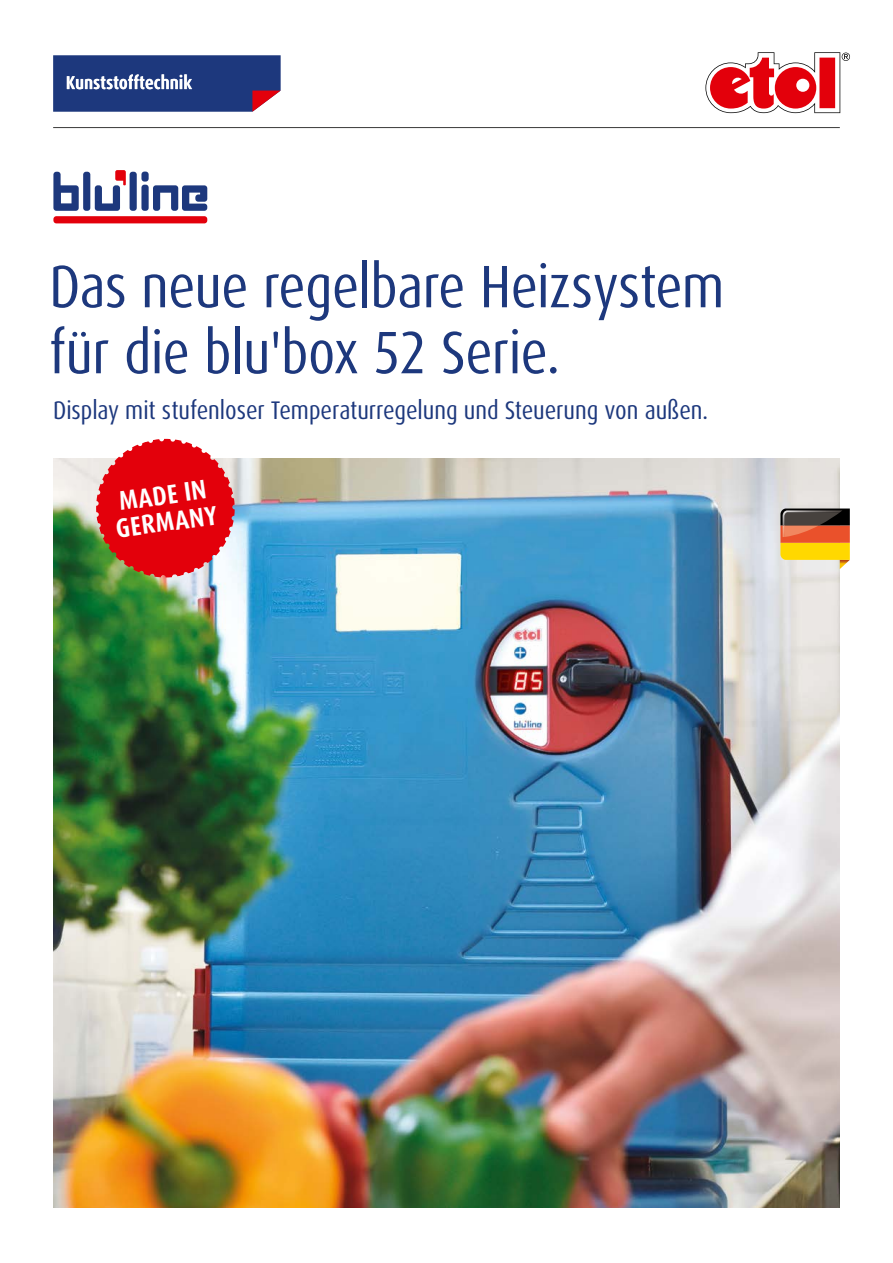
<style>
.page{position:relative;width:893px;height:1263px;background:#fff}
.page>*{position:absolute;margin:0;border:0;box-sizing:border-box;transform-origin:0 0}
.t1{font:condensed 60px/66px "Dax Pro";letter-spacing:-.01em;color:#1d387d}
.t2{font:700 condensed 27px/27px "Dax Pro";color:#fff}
.t3{font:condensed 25.5px "Dax Pro";color:#1d387d}
.t4{font:700 condensed 18.6px "Dax Pro";color:#fff}
</style>
<div class="page">
<img style="left:53px;top:458px;width:787px;height:750px">
<hr style="left:53px;top:127px;width:787px;height:1px;background:#3a3a39">
<svg style="left:705px;top:52px;width:145px;height:61px"></svg>
<svg style="left:53px;top:55px;width:228px;height:57px;background:#354885"></svg>
<div style="left:83px;top:172px;width:7px;height:39px;background:#1d387d;border-radius:3px"></div>
<svg style="left:53px;top:172px;width:26px;height:39px"></svg>
<div style="left:130px;top:172px;width:7px;height:39px;background:#1d387d;border-radius:3px"></div>
<div style="left:141px;top:172px;width:8px;height:10px;background:#1d387d;border-radius:3px"></div>
<div style="left:141px;top:185px;width:8px;height:26px;background:#1d387d;border-radius:3px"></div>
<svg style="left:153px;top:185px;width:54px;height:26px"></svg>
<div style="left:53px;top:216px;width:154px;height:7px;background:#e3000b;border-radius:3px"></div>
<svg style="left:95px;top:170px;width:31px;height:41px"></svg>
<svg style="left:780px;top:508px;width:70px;height:61px;background:#de9d43"></svg>
<img style="left:783px;top:510px;width:59px;height:15px">
<svg style="left:96px;top:439px;width:139px;height:138px;background:#de3337"></svg>
<p class="t4" style="left:66px;top:71px;width:128px">Kunststofftechnik</p>
<h1 class="t1" style="left:49px;top:254px;width:677px">Das neue regelbare Heizsystem für die blu'box 52 Serie.</h1>
<p class="t3" style="left:53px;top:393px;width:656px">Display mit stufenloser Temperaturregelung und Steuerung von außen.</p>
<p class="t2" style="left:110px;top:489px;width:103px;rotate:-8deg">Made in<br>Germany</p>
</div>
